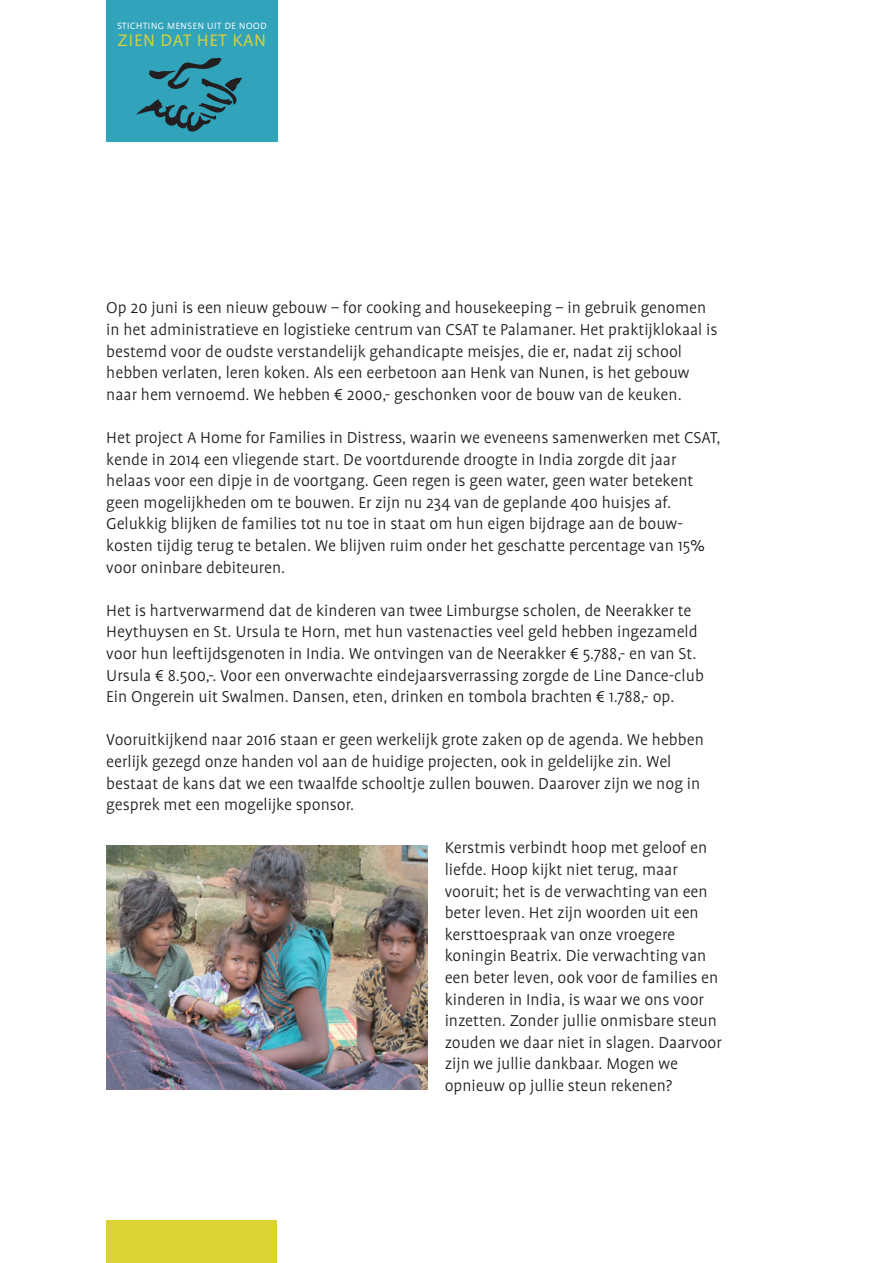
<style>
.page{position:relative;width:893px;height:1263px;background:#fff}
.page>*{position:absolute;margin:0;border:0;box-sizing:border-box;transform-origin:0 0}
.t1{font:300 22.5px "Profile SC";color:#dcd234}
.t2{font:300 18px/21.6px "Profile";color:#231f20}
.t3{font:300 12.3px "Profile SC";color:#fff}
</style>
<div class="page">
<div style="left:106px;top:0;width:172px;height:141px;background:#31a3bb"></div>
<div style="left:106px;top:1220px;width:170px;height:43px;background:#dcd234"></div>
<svg style="left:136px;top:58px;width:106px;height:74px"></svg>
<img style="left:107px;top:845px;width:321px;height:245px">
<p class="t3" style="left:117px;top:21px;width:151px">stichting mensen uit de nood</p>
<p class="t1" style="left:117px;top:33px;width:151px">zien dat het kan</p>
<p class="t2" style="left:106px;top:299px;width:613px">Op 20 juni is een nieuw gebouw – for cooking and housekeeping – in gebruik genomen in het administratieve en logistieke centrum van CSAT te Palamaner. Het praktijklokaal is bestemd voor de oudste verstandelijk gehandicapte meisjes, die er, nadat zij school hebben verlaten, leren koken. Als een eerbetoon aan Henk van Nunen, is het gebouw naar hem vernoemd. We hebben € 2000,- geschonken voor de bouw van de keuken.</p>
<p class="t2" style="left:106px;top:429px;width:616px">Het project A Home for Families in Distress, waarin we eveneens samenwerken met CSAT, kende in 2014 een vliegende start. De voortdurende droogte in India zorgde dit jaar helaas voor een dipje in de voortgang. Geen regen is geen water, geen water betekent geen mogelijkheden om te bouwen. Er zijn nu 234 van de geplande 400 huisjes af.<br>Gelukkig blijken de families tot nu toe in staat om hun eigen bijdrage aan de bouw&shy;kosten tijdig terug te betalen. We blijven ruim onder het geschatte percentage van 15% voor oninbare debiteuren.</p>
<p class="t2" style="left:106px;top:601px;width:599px">Het is hartverwarmend dat de kinderen van twee Limburgse scholen, de Neerakker te Heythuysen en St. Ursula te Horn, met hun vastenacties veel geld hebben ingezameld voor hun leeftijdsgenoten in India. We ontvingen van de Neerakker € 5.788,- en van St.<br>Ursula € 8.500,-. Voor een onverwachte eindejaarsverrassing zorgde de Line Dance-club Ein Ongerein uit Swalmen. Dansen, eten, drinken en tombola brachten € 1.788,- op.</p>
<p class="t2" style="left:106px;top:731px;width:599px">Vooruitkijkend naar 2016 staan er geen werkelijk grote zaken op de agenda. We hebben eerlijk gezegd onze handen vol aan de huidige projecten, ook in geldelijke zin. Wel bestaat de kans dat we een twaalfde schooltje zullen bouwen. Daarover zijn we nog in gesprek met een mogelijke sponsor.</p>
<p class="t2" style="left:445px;top:839px;width:279px">Kerstmis verbindt hoop met geloof en liefde. Hoop kijkt niet terug, maar vooruit; het is de verwachting van een beter leven. Het zijn woorden uit een kersttoespraak van onze vroegere koningin Beatrix. Die verwachting van een beter leven, ook voor de families en kinderen in India, is waar we ons voor inzetten. Zonder jullie onmisbare steun zouden we daar niet in slagen. Daarvoor zijn we jullie dankbaar. Mogen we opnieuw op jullie steun rekenen?</p>
</div>
